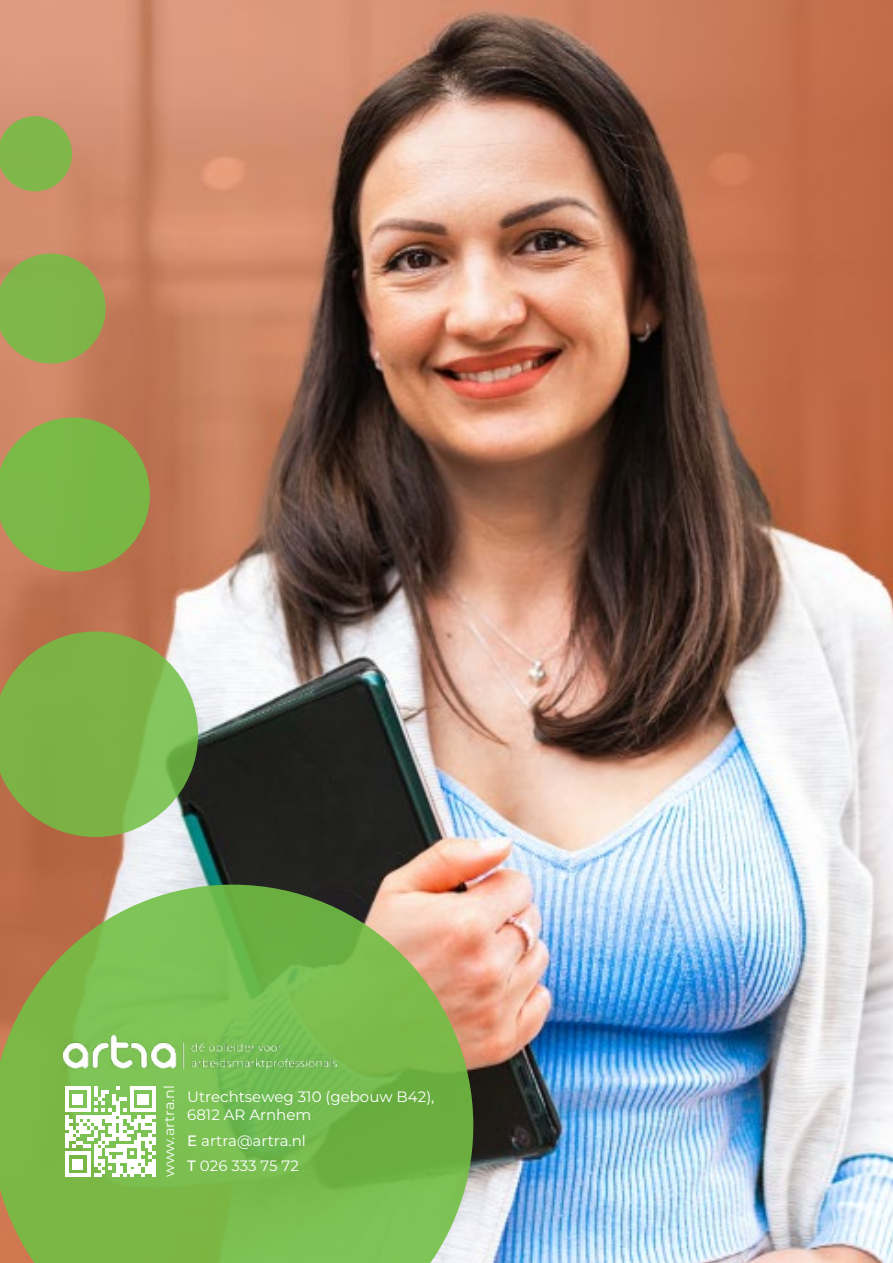
<style>
.page{position:relative;width:893px;height:1263px;background:#fff}
.page>*{position:absolute;margin:0;border:0;box-sizing:border-box;transform-origin:0 0}
.t1{font:100 15px/18px "Montserrat";color:#fff}
.t2{font:15px "Montserrat";color:#fff}
.t3{font:14.1px "Montserrat";color:#fff}
.s1{font-weight:500}
</style>
<div class="page">
<img style="left:0;top:0;width:893px;height:1263px">
<svg style="left:0;top:885px;width:473px;height:378px;background:#84b352"></svg>
<svg style="left:0;top:631px;width:198px;height:206px;background:#88ae53"></svg>
<svg style="left:0;top:417px;width:150px;height:155px;background:#88ab49"></svg>
<svg style="left:0;top:254px;width:106px;height:109px;background:#8dac4d"></svg>
<svg style="left:0;top:116px;width:72px;height:75px;background:#90ae52"></svg>
<svg style="left:65px;top:1086px;width:91px;height:91px"></svg>
<img style="left:64px;top:1035px;width:272px;height:34px">
<p class="t3" style="left:164px;top:1177px;width:93px;rotate:-90deg">www.artra.nl</p>
<p class="t1" style="left:187px;top:1088px;width:249px">Utrechtseweg 310 (gebouw B42),<br>6812 AR Arnhem</p>
<p class="t2" style="left:187px;top:1135px;width:120px"><span class="s1">E</span> artra@artra.nl</p>
<p class="t2" style="left:187px;top:1160px;width:113px"><span class="s1">T</span> 026 333 75 72</p>
</div>
